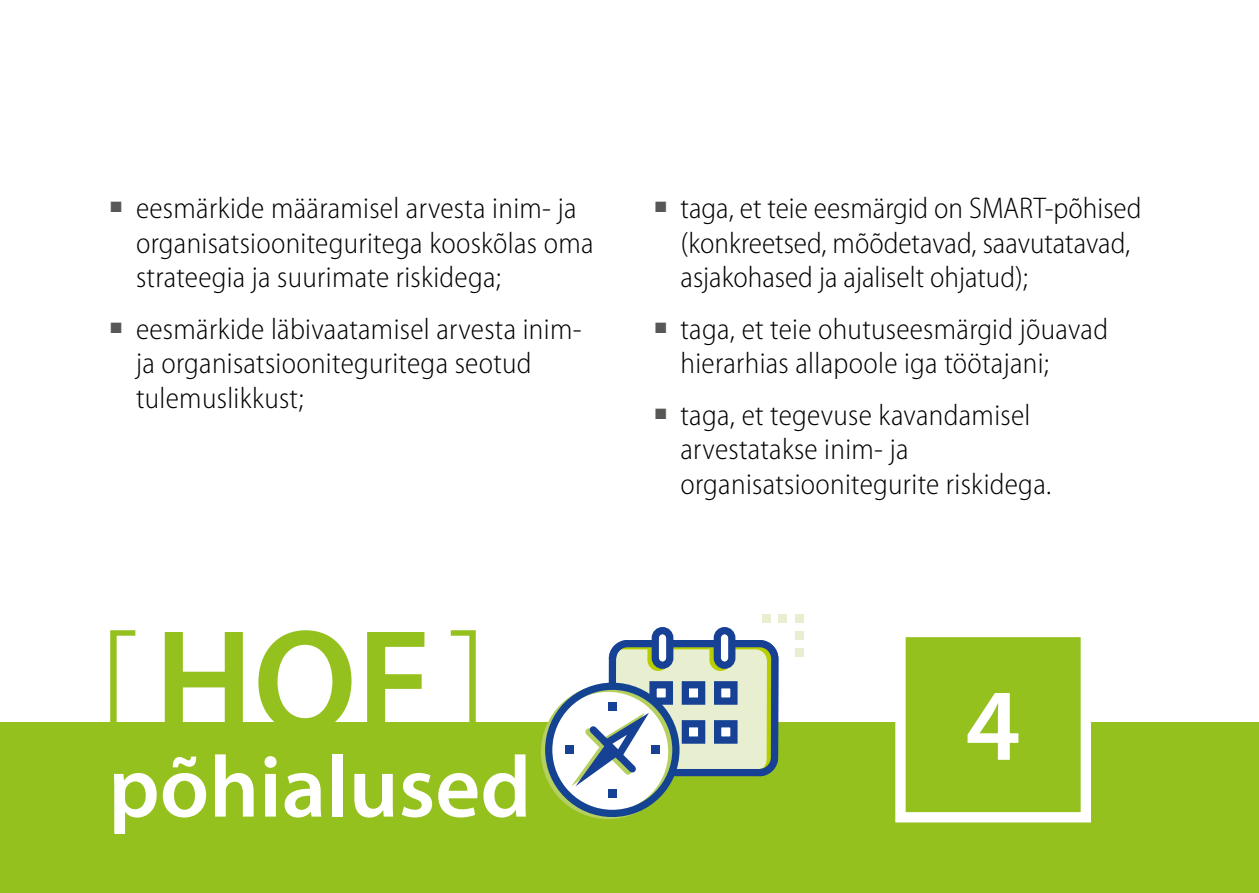
<style>
.page{position:relative;width:1259px;height:893px;background:#fff}
.page>*{position:absolute;margin:0;border:0;box-sizing:border-box;transform-origin:0 0}
.t1{font:600 147px "Myriad Pro";color:#95c11f}
.t2{font:600 102.6px "Myriad Pro";color:#fff}
.t3{font:600 87.6px "Myriad Pro";color:#fff}
.body_bullet_Grise{font:300 semi-condensed 30px/34.5px "Myriad Pro";letter-spacing:.01em;color:#000}
.s1{font-weight:300}
</style>
<div class="page">
<div style="left:0;top:723px;width:1259px;height:170px;background:#95c11f"></div>
<div style="left:895px;top:627px;width:196px;height:195px;background:#95c11f;border:10px solid #fff"></div>
<div style="left:795px;top:631px;width:9px;height:9px;background:#e7efd0"></div>
<div style="left:795px;top:648px;width:9px;height:8px;background:#e7efd0"></div>
<div style="left:795px;top:615px;width:9px;height:8px;background:#e7efd0"></div>
<div style="left:762px;top:615px;width:8px;height:8px;background:#e7efd0"></div>
<div style="left:779px;top:615px;width:8px;height:8px;background:#e7efd0"></div>
<svg style="left:542px;top:636px;width:240px;height:183px"></svg>
<div style="left:655px;top:631px;width:15px;height:34px;background:#fff;border-radius:7px"></div>
<div style="left:651px;top:627px;width:22px;height:42px;border:7px solid #164194;border-radius:7px"></div>
<div style="left:717px;top:631px;width:15px;height:34px;background:#fff;border-radius:7px"></div>
<div style="left:713px;top:627px;width:22px;height:42px;border:7px solid #164194;border-radius:7px"></div>
<p class="body_bullet_Grise" style="left:136px;top:191px;width:459px;text-indent:-26px"><sup>■</sup> eesmärkide määramisel arvesta inim- ja organisatsiooniteguritega kooskõlas oma strateegia ja suurimate riskidega;</p>
<p class="body_bullet_Grise" style="left:136px;top:311px;width:447px;text-indent:-26px"><sup>■</sup> eesmärkide läbivaatamisel arvesta inim&shy;ja organisatsiooniteguritega seotud tulemuslikkust;</p>
<h1 class="t1" style="left:97px;top:588px;width:393px"><span class="s1">[</span>HOF<span class="s1">]</span></h1>
<h1 class="t3" style="left:108px;top:731px;width:424px">põhialused</h1>
<p class="body_bullet_Grise" style="left:680px;top:191px;width:462px;text-indent:-26px"><sup>■</sup> taga, et teie eesmärgid on SMART-põhised (konkreetsed, mõõdetavad, saavutatavad, asjakohased ja ajaliselt ohjatud);</p>
<p class="body_bullet_Grise" style="left:680px;top:311px;width:429px;text-indent:-26px"><sup>■</sup> taga, et teie ohutuseesmärgid jõuavad hierarhias allapoole iga töötajani;</p>
<p class="body_bullet_Grise" style="left:680px;top:397px;width:372px;text-indent:-26px"><sup>■</sup> taga, et tegevuse kavandamisel arvestatakse inim- ja organisatsioonitegurite riskidega.</p>
<p class="t2" style="left:965px;top:660px;width:57px">4</p>
</div>
